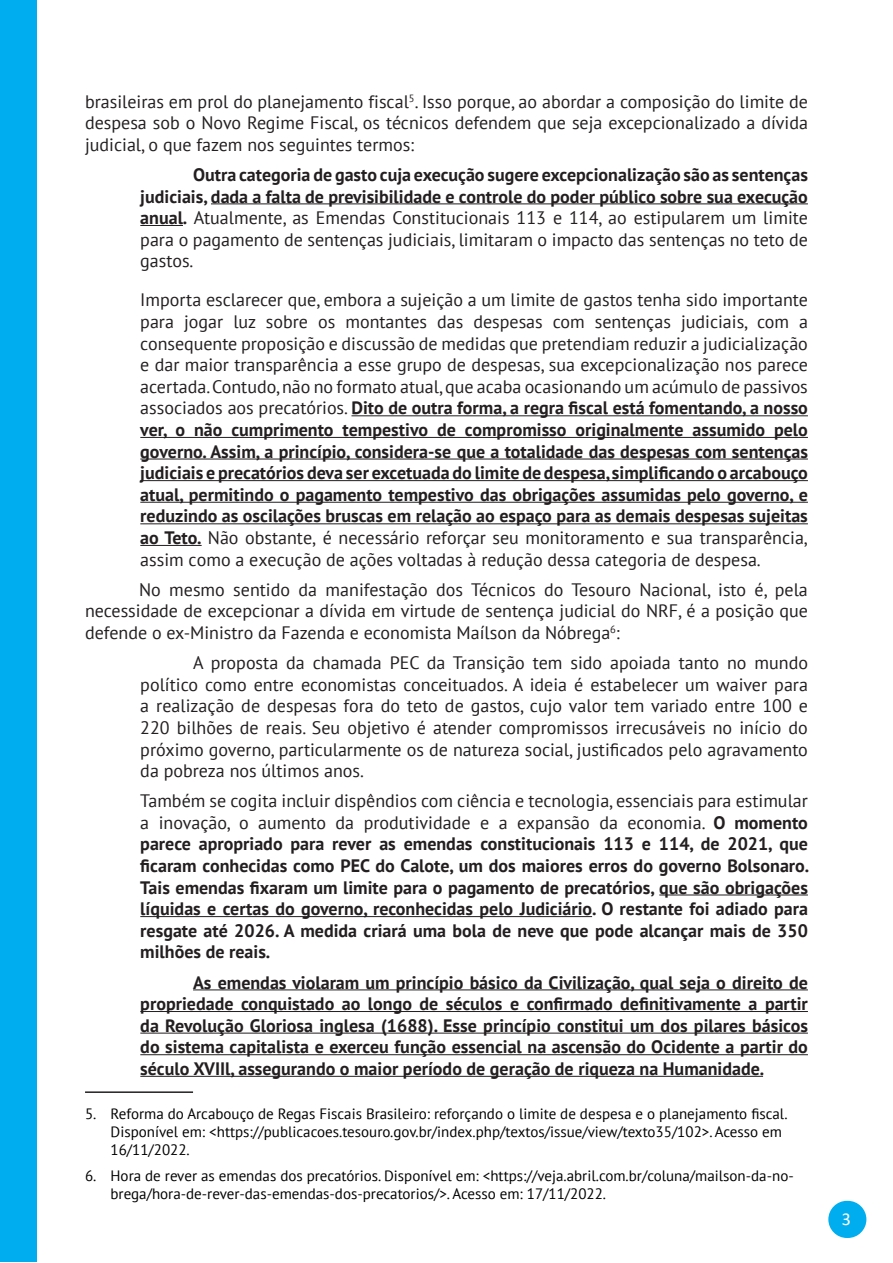
<style>
.page{position:relative;width:893px;height:1263px;background:#fff}
.page>*{position:absolute;margin:0;border:0;box-sizing:border-box;transform-origin:0 0}
.t1{font:18.15px "Calibri";color:#fff}
.Recuo{font:18px/21.6px "PT Sans";color:#231f20;text-align:justify}
.Recuo-2{font:700 18px/21.6px "PT Sans";color:#231f20;text-align:justify}
.Footnote_text{font:15px/18px "PT Sans";color:#000001}
.s1{font-weight:400}
.s2{font-weight:700}
</style>
<div class="page">
<div style="left:828px;top:1201px;width:38px;height:37px;background:#00aeef;border-radius:19px"></div>
<div style="left:0;top:1px;width:37px;height:1261px;background:#00aeef"></div>
<hr style="left:211px;top:203px;width:597px;height:1px;background:#231f20">
<hr style="left:140px;top:225px;width:43px;height:1px;background:#231f20">
<hr style="left:351px;top:415px;width:457px;height:1px;background:#231f20">
<hr style="left:140px;top:437px;width:668px;height:1px;background:#231f20">
<hr style="left:140px;top:459px;width:668px;height:1px;background:#231f20">
<hr style="left:140px;top:480px;width:668px;height:1px;background:#231f20">
<hr style="left:140px;top:502px;width:668px;height:1px;background:#231f20">
<hr style="left:140px;top:523px;width:668px;height:1px;background:#231f20">
<hr style="left:140px;top:545px;width:62px;height:1px;background:#231f20">
<hr style="left:659px;top:894px;width:149px;height:1px;background:#231f20">
<hr style="left:140px;top:916px;width:452px;height:1px;background:#231f20">
<hr style="left:193px;top:989px;width:615px;height:1px;background:#231f20">
<hr style="left:140px;top:1011px;width:668px;height:1px;background:#231f20">
<hr style="left:140px;top:1033px;width:668px;height:1px;background:#231f20">
<hr style="left:140px;top:1054px;width:668px;height:1px;background:#231f20">
<hr style="left:140px;top:1076px;width:623px;height:1px;background:#231f20">
<hr style="left:85px;top:1091px;width:108px;height:2px;background:#231f20">
<p class="Recuo" style="left:85px;top:90px;width:724px">brasileiras em prol do planejamento fiscal<sup>5</sup>. Isso porque, ao abordar a composição do limite de despesa sob o Novo Regime Fiscal, os técnicos defendem que seja excepcionalizado a dívida judicial, o que fazem nos seguintes termos:</p>
<p class="Recuo-2" style="left:140px;top:163px;width:669px;text-indent:53px">Outra categoria de gasto cuja execução sugere excepcionalização são as sentenças judiciais, dada a falta de previsibilidade e controle do poder público sobre sua execução anual. <span class="s1">Atualmente, as Emendas Constitucionais 113 e 114, ao estipularem um limite para o pagamento de sentenças judiciais, limitaram o impacto das sentenças no teto de gastos.</span></p>
<p class="Recuo" style="left:140px;top:289px;width:669px">Importa esclarecer que, embora a sujeição a um limite de gastos tenha sido importante para jogar luz sobre os montantes das despesas com sentenças judiciais, com a consequente proposição e discussão de medidas que pretendiam reduzir a judicialização e dar maior transparência a esse grupo de despesas, sua excepcionalização nos parece acertada. Contudo, não no formato atual, que acaba ocasionando um acúmulo de passivos associados aos precatórios. <span class="s2">Dito de outra forma, a regra fiscal está fomentando, a nosso ver, o não cumprimento tempestivo de compromisso originalmente assumido pelo governo. Assim, a princípio, considera-se que a totalidade das despesas com sentenças judiciais e precatórios deva ser excetuada do limite de despesa, simplificando o arcabouço atual, permitindo o pagamento tempestivo das obrigações assumidas pelo governo, e reduzindo as oscilações bruscas em relação ao espaço para as demais despesas sujeitas ao Teto.</span> Não obstante, é necessário reforçar seu monitoramento e sua transparência, assim como a execução de ações voltadas à redução dessa categoria de despesa.</p>
<p class="Recuo" style="left:85px;top:578px;width:724px;text-indent:54px">No mesmo sentido da manifestação dos Técnicos do Tesouro Nacional, isto é, pela necessidade de excepcionar a dívida em virtude de sentença judicial do NRF, é a posição que defende o ex-Ministro da Fazenda e economista Maílson da Nóbrega<sup>6</sup>:</p>
<p class="Recuo" style="left:140px;top:651px;width:669px;text-indent:53px">A proposta da chamada PEC da Transição tem sido apoiada tanto no mundo político como entre economistas conceituados. A ideia é estabelecer um waiver para a realização de despesas fora do teto de gastos, cujo valor tem variado entre 100 e 220 bilhões de reais. Seu objetivo é atender compromissos irrecusáveis no início do próximo governo, particularmente os de natureza social, justificados pelo agravamento da pobreza nos últimos anos.</p>
<p class="Recuo-2" style="left:140px;top:790px;width:670px"><span class="s1">Também se cogita incluir dispêndios com ciência e tecnologia, essenciais para estimular a inovação, o aumento da produtividade e a expansão da economia.</span> O momento parece apropriado para rever as emendas constitucionais 113 e 114, de 2021, que ficaram conhecidas como PEC do Calote, um dos maiores erros do governo Bolsonaro.<br>Tais emendas fixaram um limite para o pagamento de precatórios, que são obrigações líquidas e certas do governo, reconhecidas pelo Judiciário. O restante foi adiado para resgate até 2026. A medida criará uma bola de neve que pode alcançar mais de 350 milhões de reais.</p>
<p class="Recuo-2" style="left:140px;top:971px;width:669px;text-indent:53px">As emendas violaram um princípio básico da Civilização, qual seja o direito de propriedade conquistado ao longo de séculos e confirmado definitivamente a partir da Revolução Gloriosa inglesa (1688). Esse princípio constitui um dos pilares básicos do sistema capitalista e exerceu função essencial na ascensão do Ocidente a partir do século XVIIl, assegurando o maior período de geração de riqueza na Humanidade.</p>
<p class="Footnote_text" style="left:111px;top:1104px;width:678px;text-indent:-26px">5. Reforma do Arcabouço de Regas Fiscais Brasileiro: reforçando o limite de despesa e o planejamento fiscal.<br>Disponível em: &lt;https://publicacoes.tesouro.gov.br/index.php/textos/issue/view/texto35/102&gt;. Acesso em<br>16/11/2022.</p>
<p class="Footnote_text" style="left:111px;top:1166px;width:685px;text-indent:-26px">6. Hora de rever as emendas dos precatórios. Disponível em: &lt;https://veja.abril.com.br/coluna/mailson-da-no&shy;brega/hora-de-rever-das-emendas-dos-precatorios/&gt;. Acesso em: 17/11/2022.</p>
<p class="t1" style="left:842px;top:1206px;width:11px">3</p>
</div>
